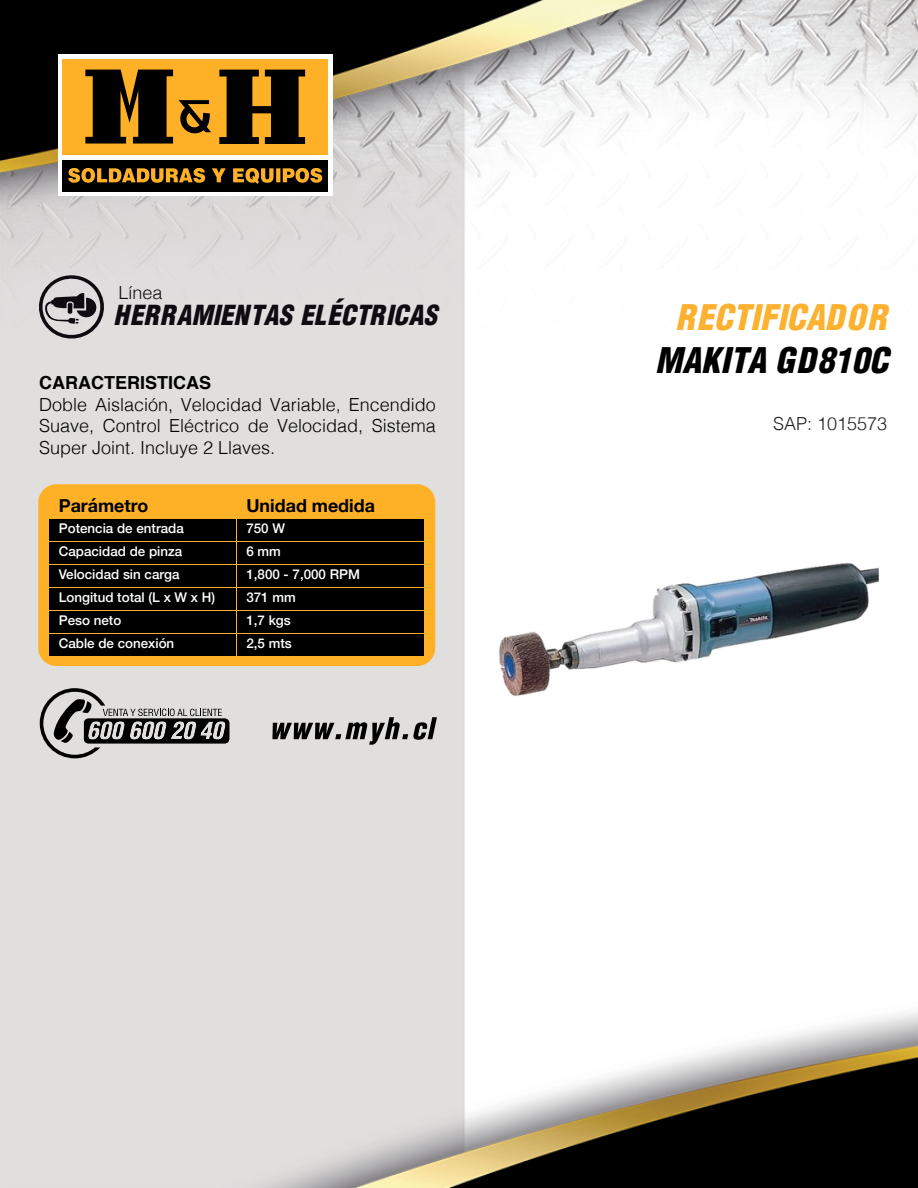
<style>
.page{position:relative;width:918px;height:1188px;background:#fff}
.page>*{position:absolute;margin:0;border:0;box-sizing:border-box;transform-origin:0 0}
.t1{font:italic 900 34.5px "Switzerland Cond";color:#fcb230}
.t2{font:italic 900 34.5px "Switzerland Cond";color:#000}
.t3{font:italic 900 27px "Switzerland Cond";color:#0f0b11}
.t4{font:300 18px/21.6px "Helvetica";color:#000;text-align:justify}
.t5{font:700 18px "Helvetica";color:#000}
.t6{font:300 18px "Helvetica";color:#231f20}
.t7{font:300 18px "Helvetica";color:#0f0b11}
.t8{font:700 17.85px "Helvetica Neue";color:#000}
.t9{font:500 13.35px "Helvetica Neue";color:#fff}
</style>
<div class="page">
<img style="left:0;top:0;width:918px;height:1188px">
<div style="left:58px;top:54px;width:274px;height:142px;background:#fff"></div>
<div style="left:62px;top:160px;width:266px;height:31px;background:#000"></div>
<svg style="left:68px;top:168px;width:254px;height:16px"></svg>
<div style="left:62px;top:59px;width:266px;height:95px;background:#feb127"></div>
<svg style="left:85px;top:70px;width:88px;height:74px"></svg>
<svg style="left:219px;top:70px;width:86px;height:74px"></svg>
<svg style="left:179px;top:100px;width:32px;height:33px"></svg>
<svg style="left:40px;top:688px;width:189px;height:70px;background:#9f9e9d"></svg>
<svg style="left:272px;top:717px;width:165px;height:28px;background:#949493"></svg>
<div style="left:38px;top:484px;width:397px;height:182px;background:#feb127;border-radius:18px"></div>
<div style="left:50px;top:519px;width:186px;height:21px;background:#000"></div>
<div style="left:238px;top:519px;width:186px;height:21px;background:#000"></div>
<div style="left:50px;top:542px;width:186px;height:21px;background:#000"></div>
<div style="left:238px;top:542px;width:186px;height:21px;background:#000"></div>
<div style="left:50px;top:565px;width:186px;height:21px;background:#000"></div>
<div style="left:238px;top:565px;width:186px;height:21px;background:#000"></div>
<div style="left:50px;top:588px;width:186px;height:21px;background:#000"></div>
<div style="left:238px;top:588px;width:186px;height:21px;background:#000"></div>
<div style="left:50px;top:611px;width:186px;height:21px;background:#000"></div>
<div style="left:238px;top:611px;width:186px;height:21px;background:#000"></div>
<div style="left:50px;top:634px;width:186px;height:22px;background:#000"></div>
<div style="left:238px;top:634px;width:186px;height:22px;background:#000"></div>
<svg style="left:34px;top:274px;width:74px;height:69px;background:#a7a5a6"></svg>
<img style="left:486px;top:432px;width:410px;height:411px">
<h3 class="t7" style="left:118px;top:278px;width:46px">Línea</h3>
<h2 class="t3" style="left:113px;top:298px;width:326px">HERRAMIENTAS ELÉCTRICAS</h2>
<h3 class="t5" style="left:39px;top:368px;width:173px">CARACTERISTICAS</h3>
<h3 class="t4" style="left:39px;top:392px;width:398px">Doble Aislación, Velocidad Variable, Encendido Suave, Control Eléctrico de Velocidad, Sistema Super Joint. Incluye 2 Llaves.</h3>
<h3 class="t8" style="left:59px;top:492px;width:91px">Parámetro</h3>
<p class="t9" style="left:59px;top:518px;width:126px">Potencia de entrada</p>
<h3 class="t8" style="left:246px;top:492px;width:130px">Unidad medida</h3>
<p class="t9" style="left:246px;top:518px;width:40px">750 W</p>
<p class="t9" style="left:59px;top:541px;width:125px">Capacidad de pinza</p>
<p class="t9" style="left:246px;top:541px;width:36px">6 mm</p>
<p class="t9" style="left:59px;top:564px;width:122px">Velocidad sin carga</p>
<p class="t9" style="left:246px;top:564px;width:115px">1,800 - 7,000 RPM</p>
<p class="t9" style="left:59px;top:587px;width:158px">Longitud total (L x W x H)</p>
<p class="t9" style="left:246px;top:587px;width:51px">371 mm</p>
<p class="t9" style="left:59px;top:610px;width:64px">Peso neto</p>
<p class="t9" style="left:246px;top:610px;width:46px">1,7 kgs</p>
<p class="t9" style="left:59px;top:633px;width:117px">Cable de conexión</p>
<p class="t9" style="left:246px;top:633px;width:47px">2,5 mts</p>
<h1 class="t1" style="left:675px;top:296px;width:214px">RECTIFICADOR</h1>
<h1 class="t2" style="left:655px;top:339px;width:235px">MAKITA GD810C</h1>
<h3 class="t6" style="left:773px;top:408px;width:116px">SAP: 1015573</h3>
</div>
